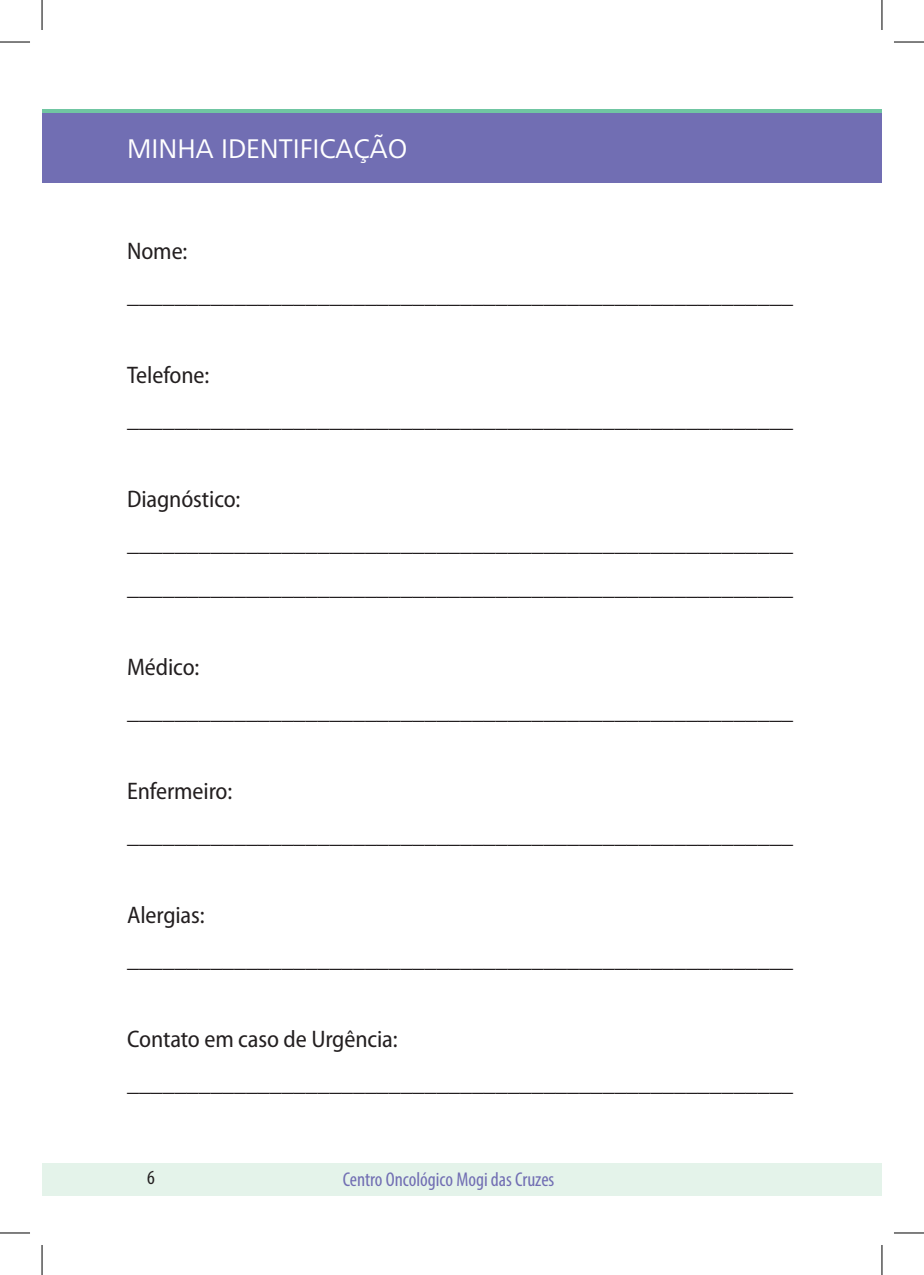
<style>
.page{position:relative;width:924px;height:1275px;background:#fff}
.page>*{position:absolute;margin:0;border:0;box-sizing:border-box;transform-origin:0 0}
.t1{font:28px "Frutiger Next LTW1 G";color:#fff}
.t2{font:semi-condensed 24px/44px "Myriad Pro";letter-spacing:-.005em;color:#231f20}
.t3{font:condensed 20px "Myriad Pro";color:#716eb3}
.t4{font:condensed 20px "Myriad Pro";color:#231f20}
</style>
<div class="page">
<div style="left:42px;top:1163px;width:839px;height:32px;background:#e4f3ea"></div>
<div style="left:42px;top:109px;width:839px;height:70px;background:#70c6a2"></div>
<div style="left:42px;top:113px;width:839px;height:70px;background:#716eb3"></div>
<hr style="left:881px;top:109px;width:1px;height:70px;background:#70c6a2">
<hr style="left:0;top:42px;width:30px;height:1px;background:#000">
<hr style="left:893px;top:42px;width:30px;height:1px;background:#000">
<hr style="left:0;top:1232px;width:30px;height:1px;background:#000">
<hr style="left:893px;top:1232px;width:30px;height:1px;background:#000">
<hr style="left:42px;top:0;width:1px;height:30px;background:#000">
<hr style="left:42px;top:1245px;width:1px;height:30px;background:#000">
<hr style="left:881px;top:0;width:1px;height:30px;background:#000">
<hr style="left:881px;top:1245px;width:1px;height:30px;background:#000">
<p class="t1" style="left:127px;top:132px;width:281px">MINHA IDENTIFICAÇÃO</p>
<p class="t2" style="left:127px;top:228px;width:667px">Nome: ________________________________________________________</p>
<p class="t2" style="left:127px;top:352px;width:667px">Telefone: ________________________________________________________</p>
<p class="t2" style="left:127px;top:476px;width:667px">Diagnóstico: ________________________________________________________ ________________________________________________________</p>
<p class="t2" style="left:127px;top:644px;width:667px">Médico: ________________________________________________________</p>
<p class="t2" style="left:127px;top:768px;width:667px">Enfermeiro: ________________________________________________________</p>
<p class="t2" style="left:127px;top:892px;width:667px">Alergias: ________________________________________________________</p>
<p class="t2" style="left:127px;top:1016px;width:667px">Contato em caso de Urgência: ________________________________________________________</p>
<p class="t4" style="left:147px;top:1164px;width:9px">6</p>
<p class="t3" style="left:342px;top:1167px;width:213px">Centro Oncológico Mogi das Cruzes</p>
</div>
